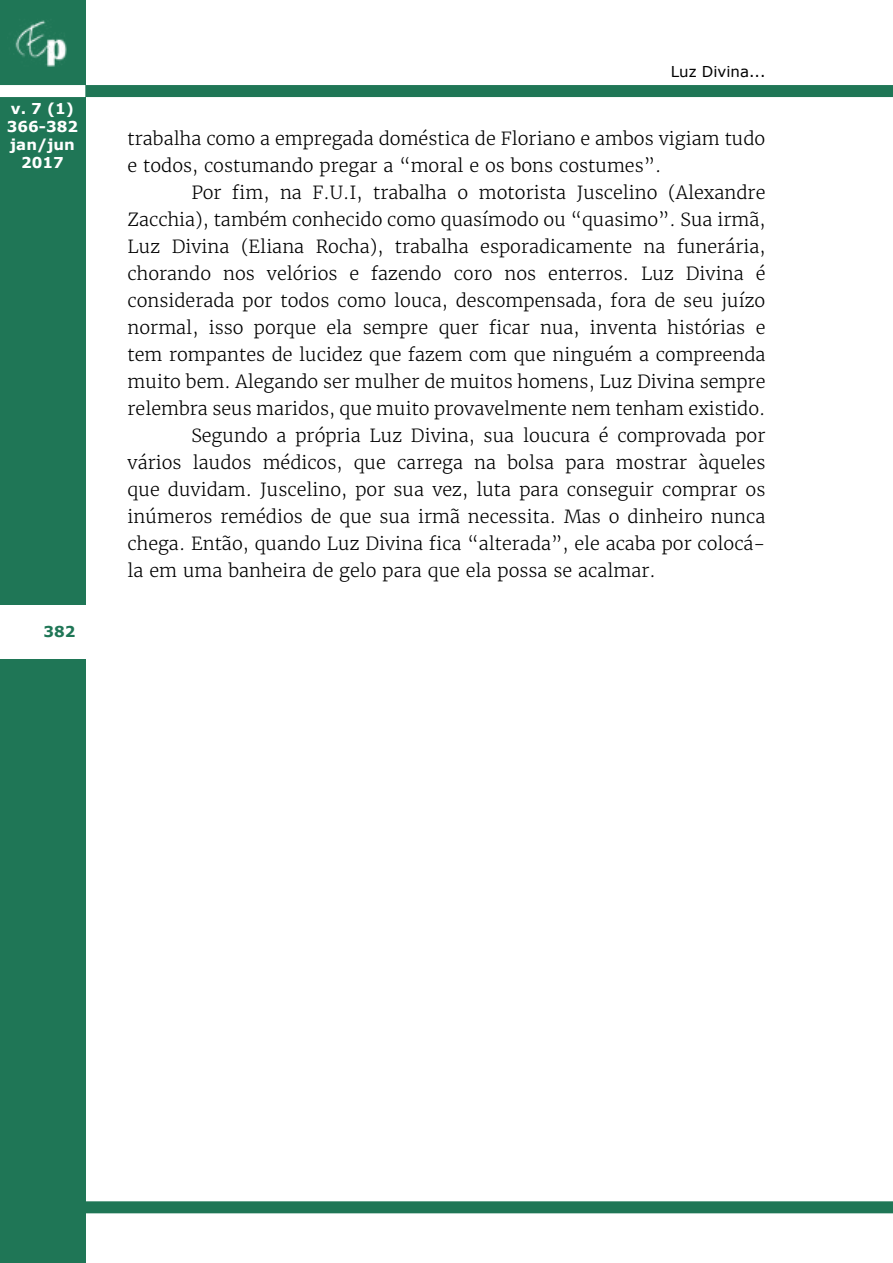
<style>
.page{position:relative;width:893px;height:1263px;background:#fff}
.page>*{position:absolute;margin:0;border:0;box-sizing:border-box;transform-origin:0 0}
.t1{font:300 18px/27px "Merriweather";color:#000}
.t2{font:700 15px/18px "Verdana";color:#fff;text-align:center}
.t3{font:15px "Verdana";color:#000}
.t4{font:700 15px "Verdana";color:#1f7656}
</style>
<div class="page">
<div style="left:0;top:0;width:85px;height:1263px;background:#1f7656"></div>
<img style="left:15px;top:20px;width:52px;height:47px">
<div style="left:85px;top:85px;width:808px;height:12px;background:#1f7656"></div>
<div style="left:0;top:85px;width:85px;height:12px;background:#fff"></div>
<div style="left:0;top:605px;width:85px;height:53px;background:#fff"></div>
<div style="left:84px;top:1201px;width:809px;height:12px;background:#1f7656"></div>
<p class="t2" style="left:7px;top:100px;width:73px">v. 7 (1)<br>366-382 jan/jun<br>2017</p>
<p class="t4" style="left:44px;top:621px;width:33px">382</p>
<p class="t3" style="left:671px;top:61px;width:96px">Luz Divina...</p>
<p class="t1" style="left:128px;top:125px;width:639px">trabalha como a empregada doméstica de Floriano e ambos vigiam tudo e todos, costumando pregar a “moral e os bons costumes”.</p>
<p class="t1" style="left:191px;top:179px;width:576px">Por fim, na F.U.I, trabalha o motorista Juscelino (Alexandre</p>
<p class="t1" style="left:128px;top:206px;width:639px">Zacchia), também conhecido como quasímodo ou “quasimo”. Sua irmã,</p>
<p class="t1" style="left:128px;top:233px;width:639px">Luz Divina (Eliana Rocha), trabalha esporadicamente na funerária,</p>
<p class="t1" style="left:128px;top:260px;width:639px">chorando nos velórios e fazendo coro nos enterros. Luz Divina é</p>
<p class="t1" style="left:128px;top:287px;width:639px">considerada por todos como louca, descompensada, fora de seu juízo</p>
<p class="t1" style="left:128px;top:314px;width:639px">normal, isso porque ela sempre quer ficar nua, inventa histórias e</p>
<p class="t1" style="left:128px;top:341px;width:639px">tem rompantes de lucidez que fazem com que ninguém a compreenda</p>
<p class="t1" style="left:128px;top:368px;width:639px">muito bem. Alegando ser mulher de muitos homens, Luz Divina sempre</p>
<p class="t1" style="left:128px;top:395px;width:639px">relembra seus maridos, que muito provavelmente nem tenham existido.</p>
<p class="t1" style="left:191px;top:422px;width:576px">Segundo a própria Luz Divina, sua loucura é comprovada por</p>
<p class="t1" style="left:128px;top:449px;width:639px">vários laudos médicos, que carrega na bolsa para mostrar àqueles</p>
<p class="t1" style="left:128px;top:476px;width:639px">que duvidam. Juscelino, por sua vez, luta para conseguir comprar os</p>
<p class="t1" style="left:128px;top:503px;width:639px">inúmeros remédios de que sua irmã necessita. Mas o dinheiro nunca</p>
<p class="t1" style="left:128px;top:530px;width:639px">chega. Então, quando Luz Divina fica “alterada”, ele acaba por colocá-</p>
<p class="t1" style="left:128px;top:557px;width:530px">la em uma banheira de gelo para que ela possa se acalmar.</p>
</div>
